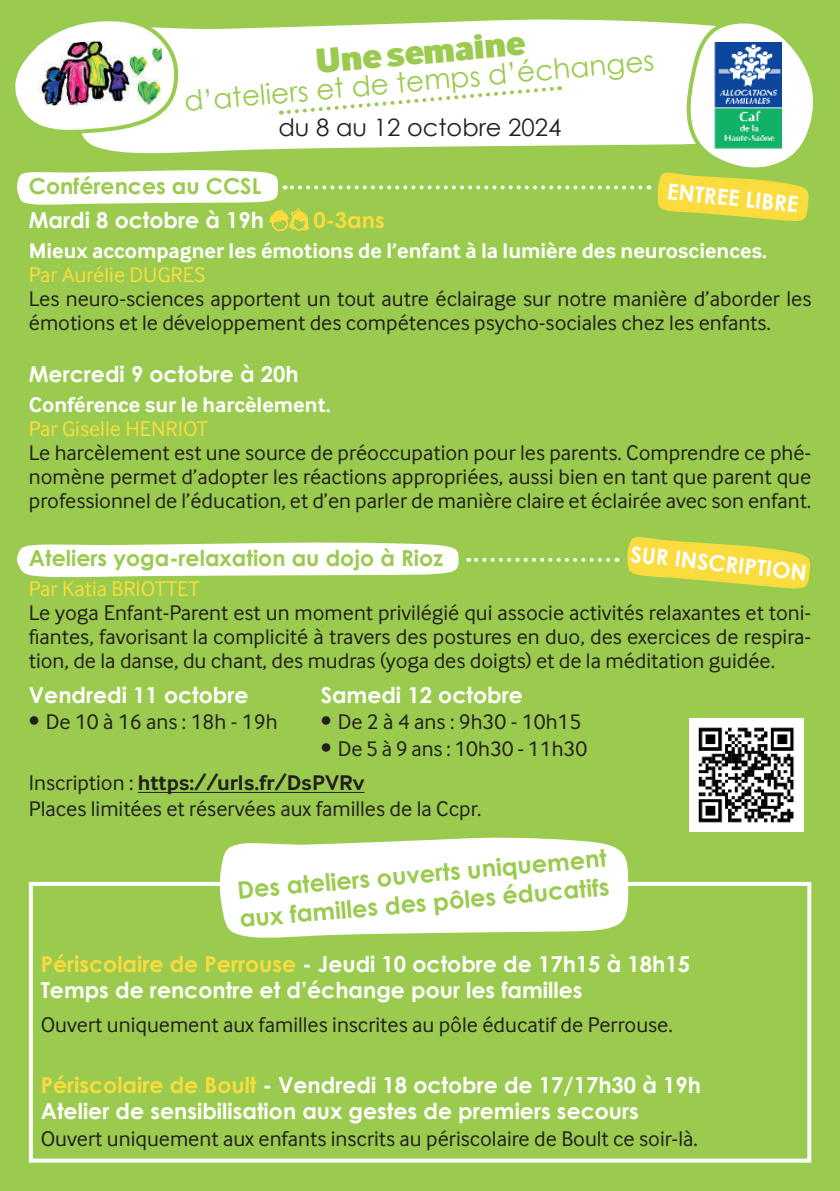
<style>
.page{position:relative;width:840px;height:1191px;background:#fff}
.page>*{position:absolute;margin:0;border:0;box-sizing:border-box;transform-origin:0 0}
.t1{font:900 36px "Inter Face";color:#9acb4e}
.t2{font:28px "Century Gothic";color:#9acb4e}
.t3{font:700 24px/28.8px "Century Gothic";color:#9acb4e}
.t4{font:24px "Century Gothic";color:#231f20}
.t5{font:22px/24px "Inter Face";color:#231f20}
.t6{font:700 22px/26.4px "Century Gothic";color:#fff}
.t7{font:700 22px "Inter Face";color:#fff}
.t8{font:700 22px "Century Gothic";color:#9acb4e}
.t9{font:22px "Inter Face";color:#fadc3f}
.t10{font:700 22px "Century Gothic";color:#fadc3f}
.s1{font-weight:700}
.s2{color:#fadc3f}
</style>
<div class="page">
<div style="left:0;top:0;width:839px;height:1191px;background:#9acb4e"></div>
<svg style="left:17px;top:542px;width:441px;height:36px;background:#f1f8e7"></svg>
<svg style="left:83px;top:19px;width:574px;height:135px;background:#f4f9ed"></svg>
<div style="left:281px;top:84px;width:278px;height:32px;background:#fff"></div>
<svg style="left:15px;top:19px;width:166px;height:118px"></svg>
<img style="left:37px;top:42px;width:125px;height:63px">
<hr style="left:138px;top:792px;width:226px;height:1px;background:#231f20">
<div style="left:29px;top:882px;width:781px;height:280px;background:#9acb4e;border:4px solid #fff"></div>
<svg style="left:219px;top:838px;width:409px;height:100px;background:#f5f9ed"></svg>
<img style="left:689px;top:718px;width:113px;height:113px">
<svg style="left:657px;top:22px;width:156px;height:200px"></svg>
<svg style="left:627px;top:537px;width:183px;height:52px"></svg>
<svg style="left:468px;top:558px;width:139px;height:4px"></svg>
<svg style="left:17px;top:170px;width:623px;height:62px"></svg>
<h1 class="t1" style="left:313px;top:40px;width:211px;rotate:-5deg">Une semaine</h1>
<p class="t2" style="left:183px;top:90px;width:473px;rotate:-5deg">d’ateliers et de temps d’échanges</p>
<p class="t4" style="left:278px;top:117px;width:284px">du 8 au 12 octobre 2024</p>
<p class="t8" style="left:29px;top:176px;width:234px">Conférences au CCSL</p>
<p class="t6" style="left:29px;top:208px;width:236px">Mardi 8 octobre à 19h</p>
<p class="t10" style="left:313px;top:210px;width:73px">0-3ans</p>
<p class="t7" style="left:29px;top:241px;width:739px">Mieux accompagner les émotions de l’enfant à la lumière des neurosciences.</p>
<p class="t9" style="left:29px;top:266px;width:178px">Par Aurélie DUGRES</p>
<p class="t5" style="left:29px;top:288px;width:783px">Les neuro-sciences apportent un tout autre éclairage sur notre manière d’aborder les émotions et le développement des compétences psycho-sociales chez les enfants.</p>
<p class="t6" style="left:29px;top:362px;width:271px">Mercredi 9 octobre à 20h</p>
<p class="t7" style="left:29px;top:395px;width:303px">Conférence sur le harcèlement.</p>
<p class="t9" style="left:29px;top:420px;width:181px">Par Giselle HENRIOT</p>
<p class="t5" style="left:29px;top:442px;width:783px;text-align:justify">Le harcèlement est une source de préoccupation pour les parents. Comprendre ce phé&shy;nomène permet d’adopter les réactions appropriées, aussi bien en tant que parent que professionnel de l’éducation, et d’en parler de manière claire et éclairée avec son enfant.</p>
<p class="t8" style="left:29px;top:548px;width:416px">Ateliers yoga-relaxation au dojo à Rioz</p>
<p class="t9" style="left:29px;top:580px;width:172px">Par Katia BRIOTTET</p>
<p class="t5" style="left:29px;top:602px;width:783px;text-align:justify">Le yoga Enfant-Parent est un moment privilégié qui associe activités relaxantes et toni&shy;fiantes, favorisant la complicité à travers des postures en duo, des exercices de respira&shy;tion, de la danse, du chant, des mudras (yoga des doigts) et de la méditation guidée.</p>
<p class="t6" style="left:29px;top:682px;width:221px">Vendredi 11 octobre</p>
<p class="t5" style="left:29px;top:711px;width:250px">• De 10 à 16 ans : 18h - 19h</p>
<p class="t6" style="left:668px;top:179px;width:133px;rotate:6deg">ENTREE LIBRE</p>
<p class="t6" style="left:631px;top:542px;width:178px;rotate:6deg">SUR INSCRIPTION</p>
<p class="t6" style="left:320px;top:683px;width:203px">Samedi 12 octobre</p>
<p class="t5" style="left:320px;top:711px;width:262px">• De 2 à 4 ans : 9h30 - 10h15</p>
<p class="t5" style="left:320px;top:737px;width:268px">• De 5 à 9 ans : 10h30 - 11h30</p>
<p class="t5" style="left:29px;top:769px;width:454px;line-height:26.4px">Inscription : <span class="s1">https://urls.fr/DsPVRv<br></span>Places limitées et réservées aux familles de la Ccpr.</p>
<p class="t3" style="left:236px;top:877px;width:372px;rotate:-5deg">Des ateliers ouverts uniquement aux familles des pôles éducatifs</p>
<p class="t6" style="left:41px;top:952px;width:650px"><span class="s2">Périscolaire de Perrouse</span> - Jeudi 10 octobre de 17h15 à 18h15<br>Temps de rencontre et d’échange pour les familles</p>
<p class="t5" style="left:41px;top:1014px;width:633px">Ouvert uniquement aux familles inscrites au pôle éducatif de Perrouse.</p>
<p class="t6" style="left:41px;top:1072px;width:661px"><span class="s2">Périscolaire de Boult</span> - Vendredi 18 octobre de 17/17h30 à 19h<br>Atelier de sensibilisation aux gestes de premiers secours</p>
<p class="t5" style="left:41px;top:1126px;width:658px">Ouvert uniquement aux enfants inscrits au périscolaire de Boult ce soir-là.</p>
</div>
